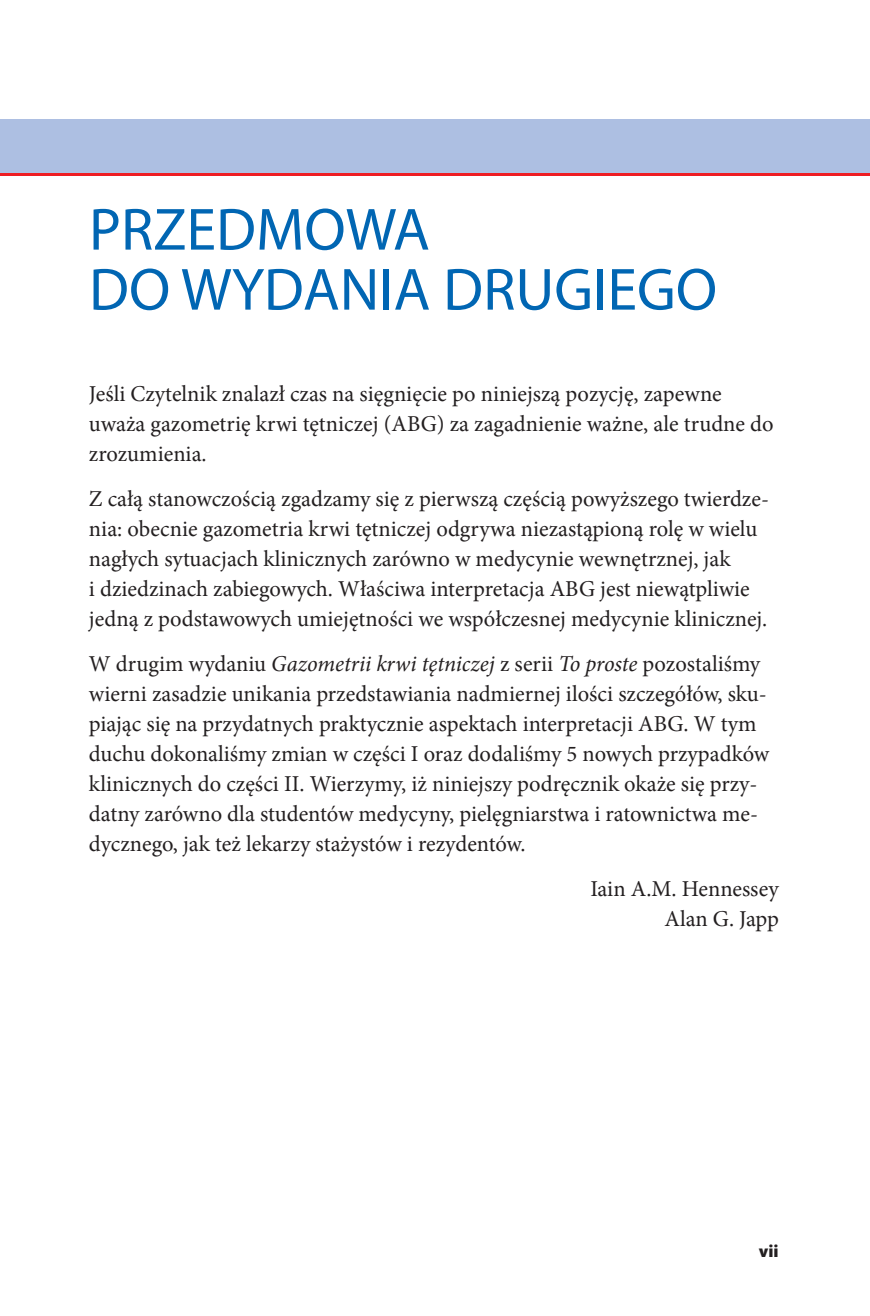
<style>
.page{position:relative;width:870px;height:1316px;background:#fff}
.page>*{position:absolute;margin:0;border:0;box-sizing:border-box;transform-origin:0 0}
.t1{font:60px/60px "Myriad Pro";color:#0166b3}
.t2{font:22.5px/30px "Minion Pro";color:#231f20}
.t3{font:900 17.5px "Myriad Pro";color:#231f20}
.s1{font-style:italic}
</style>
<div class="page">
<div style="left:0;top:119px;width:869px;height:55px;background:#adbfe2"></div>
<hr style="left:0;top:173px;width:869px;height:2px;background:#ee1d23">
<h1 class="t1" style="left:89px;top:198px;width:629px">PRZEDMOWA<br>DO WYDANIA DRUGIEGO</h1>
<p class="t2" style="left:89px;top:379px;width:685px">Jeśli Czytelnik znalazł czas na sięgnięcie po niniejszą pozycję, zapewne uważa gazometrię krwi tętniczej (ABG) za zagadnienie ważne, ale trudne do zrozumienia.</p>
<p class="t2" style="left:89px;top:484px;width:681px">Z całą stanowczością zgadzamy się z pierwszą częścią powyższego twierdze&shy;nia: obecnie gazometria krwi tętniczej odgrywa niezastąpioną rolę w wielu nagłych sytuacjach klinicznych zarówno w medycynie wewnętrznej, jak<br>i dziedzinach zabiegowych. Właściwa interpretacja ABG jest niewątpliwie jedną z podstawowych umiejętności we współczesnej medycynie klinicznej.</p>
<p class="t2" style="left:89px;top:649px;width:681px">W drugim wydaniu <span class="s1">Gazometrii krwi tętniczej</span> z serii <span class="s1">To proste</span> pozostaliśmy wierni zasadzie unikania przedstawiania nadmiernej ilości szczegółów, sku&shy;piając się na przydatnych praktycznie aspektach interpretacji ABG. W tym duchu dokonaliśmy zmian w części I oraz dodaliśmy 5 nowych przypadków klinicznych do części II. Wierzymy, iż niniejszy podręcznik okaże się przy&shy;datny zarówno dla studentów medycyny, pielęgniarstwa i ratownictwa me&shy;dycznego, jak też lekarzy stażystów i rezydentów.</p>
<p class="t2" style="left:590px;top:874px;width:190px;text-align:right">Iain A.M. Hennessey<br>Alan G. Japp</p>
<p class="t3" style="left:758px;top:1239px;width:21px">vii</p>
</div>
